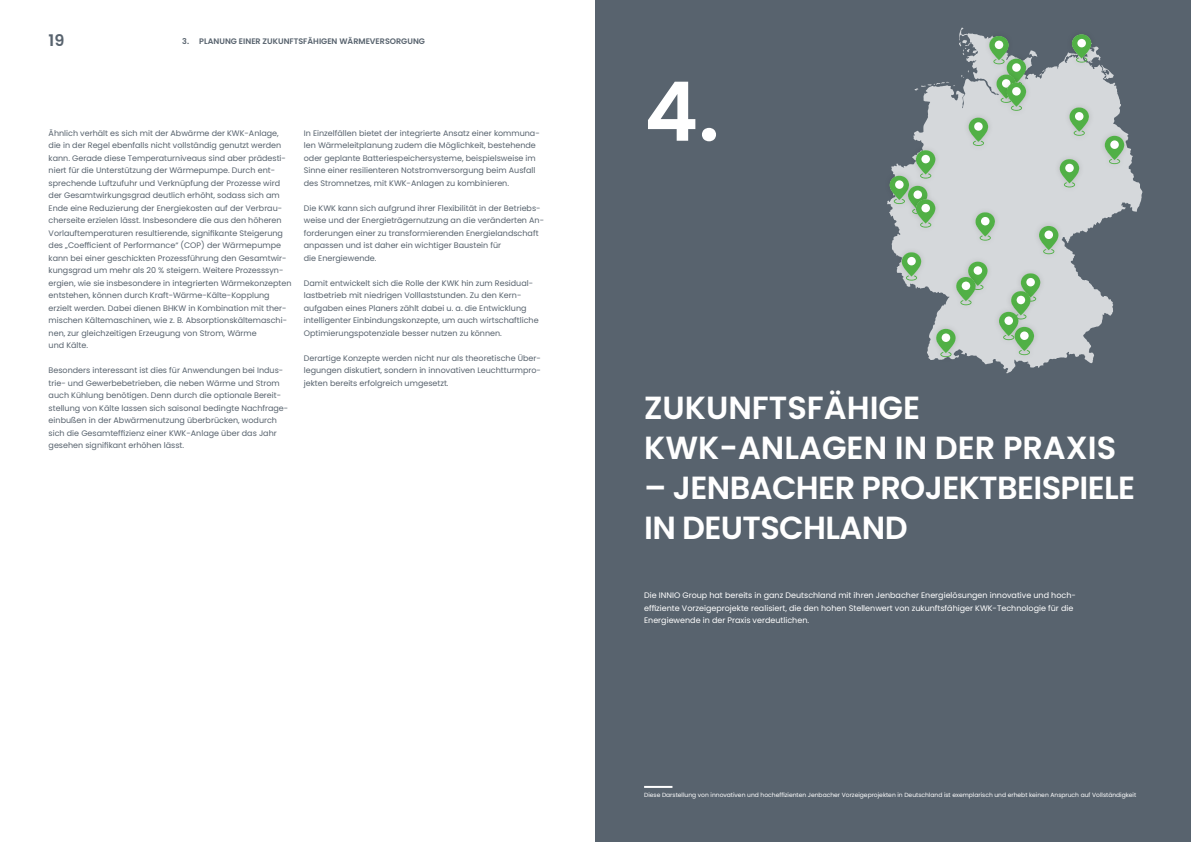
<style>
.page{position:relative;width:1191px;height:842px;background:#fff}
.page>*{position:absolute;margin:0;border:0;box-sizing:border-box;transform-origin:0 0}
.t1{font:600 82px "Poppins";color:#fff}
.t2{font:600 32px/40px "Poppins";letter-spacing:-.02em;color:#fff}
.t3{font:600 32px/40px "Poppins";color:#fff}
.t4{font:600 16px "Poppins";color:#58636e}
.t5{font:8px/12.5px "Poppins";color:#58636e}
.t6{font:8px/12.5px "Poppins";color:#fff}
.t7{font:600 8px "Poppins";color:#58636e}
.t8{font:6px "Poppins";color:#fff}
</style>
<div class="page">
<div style="left:595px;top:0;width:596px;height:842px;background:#58636e"></div>
<svg style="left:891px;top:27px;width:251px;height:346px;fill:#d5d8db"></svg>
<svg style="left:914px;top:82px;width:41px;height:9px"></svg>
<svg style="left:961px;top:70px;width:7px;height:8px"></svg>
<svg style="left:959px;top:40px;width:10px;height:15px"></svg>
<div style="left:983px;top:30px;width:31px;height:40px;background:#1c1c1b;opacity:.15"></div>
<div style="left:1066px;top:28px;width:31px;height:40px;background:#1c1c1b;opacity:.15"></div>
<svg style="left:1071px;top:34px;width:43px;height:45px"></svg>
<div style="left:1001px;top:77px;width:31px;height:40px;background:#d5d8db"></div>
<svg style="left:989px;top:36px;width:56px;height:75px"></svg>
<div style="left:963px;top:112px;width:31px;height:40px;background:#d4d7da"></div>
<svg style="left:968px;top:118px;width:20px;height:28px"></svg>
<div style="left:1063px;top:102px;width:31px;height:40px;background:#d4d7da"></div>
<svg style="left:1069px;top:107px;width:20px;height:29px"></svg>
<div style="left:1099px;top:130px;width:31px;height:40px;background:#1c1c1b;opacity:.15"></div>
<svg style="left:1104px;top:136px;width:20px;height:28px"></svg>
<div style="left:910px;top:144px;width:31px;height:40px;background:#1c1c1b;opacity:.15"></div>
<div style="left:1054px;top:153px;width:31px;height:40px;background:#d4d7da"></div>
<svg style="left:1059px;top:159px;width:20px;height:28px"></svg>
<div style="left:910px;top:193px;width:31px;height:40px;background:#d5d8db"></div>
<svg style="left:889px;top:150px;width:46px;height:78px"></svg>
<div style="left:969px;top:206px;width:31px;height:40px;background:#d5d8db"></div>
<svg style="left:975px;top:212px;width:20px;height:29px"></svg>
<div style="left:1033px;top:220px;width:31px;height:40px;background:#d4d7da"></div>
<svg style="left:1039px;top:226px;width:19px;height:28px"></svg>
<div style="left:896px;top:246px;width:31px;height:40px;background:#1c1c1b;opacity:.15"></div>
<svg style="left:901px;top:252px;width:20px;height:29px"></svg>
<div style="left:962px;top:256px;width:31px;height:40px;background:#d4d7da"></div>
<div style="left:1015px;top:267px;width:31px;height:40px;background:#d5d8db"></div>
<div style="left:950px;top:271px;width:31px;height:40px;background:#d5d8db"></div>
<svg style="left:956px;top:262px;width:31px;height:43px"></svg>
<div style="left:993px;top:306px;width:31px;height:40px;background:#d5d8db"></div>
<div style="left:1009px;top:321px;width:30px;height:40px;background:#d5d8db"></div>
<svg style="left:999px;top:273px;width:41px;height:82px"></svg>
<div style="left:930px;top:323px;width:31px;height:40px;background:#1c1c1b;opacity:.15"></div>
<svg style="left:936px;top:329px;width:19px;height:28px"></svg>
<hr style="left:644px;top:786px;width:28px;height:2px;background:#fff">
<h3 class="t4" style="left:49px;top:32px;width:17px">19</h3>
<p class="t7" style="left:182px;top:37px;width:244px">3. PLANUNG EINER ZUKUNFTSFÄHIGEN WÄRMEVERSORGUNG</p>
<p class="t5" style="left:49px;top:127px;width:244px">Ähnlich verhält es sich mit der Abwärme der KWK-Anlage, die in der Regel ebenfalls nicht vollständig genutzt werden kann. Gerade diese Temperaturniveaus sind aber prädesti&shy;niert für die Unterstützung der Wärmepumpe. Durch ent&shy;sprechende Luftzufuhr und Verknüpfung der Prozesse wird der Gesamtwirkungsgrad deutlich erhöht, sodass sich am Ende eine Reduzierung der Energiekosten auf der Verbrau&shy;cherseite erzielen lässt. Insbesondere die aus den höheren Vorlauftemperaturen resultierende, signifikante Steigerung des „Coefficient of Performance“ (COP) der Wärmepumpe kann bei einer geschickten Prozessführung den Gesamtwir&shy;kungsgrad um mehr als 20 % steigern. Weitere Prozesssyn&shy;ergien, wie sie insbesondere in integrierten Wärmekonzepten entstehen, können durch Kraft-Wärme-Kälte-Kopplung erzielt werden. Dabei dienen BHKW in Kombination mit ther&shy;mischen Kältemaschinen, wie z. B. Absorptionskältemaschi&shy;nen, zur gleichzeitigen Erzeugung von Strom, Wärme<br>und Kälte.</p>
<p class="t5" style="left:49px;top:364px;width:241px">Besonders interessant ist dies für Anwendungen bei Indus&shy;trie- und Gewerbebetrieben, die neben Wärme und Strom auch Kühlung benötigen. Denn durch die optionale Bereit&shy;stellung von Kälte lassen sich saisonal bedingte Nachfrage&shy;einbußen in der Abwärmenutzung überbrücken, wodurch sich die Gesamteffizienz einer KWK-Anlage über das Jahr gesehen signifikant erhöhen lässt.</p>
<p class="t5" style="left:304px;top:127px;width:237px">In Einzelfällen bietet der integrierte Ansatz einer kommuna&shy;len Wärmeleitplanung zudem die Möglichkeit, bestehende oder geplante Batteriespeichersysteme, beispielsweise im Sinne einer resilienteren Notstromversorgung beim Ausfall des Stromnetzes, mit KWK-Anlagen zu kombinieren.</p>
<p class="t5" style="left:304px;top:202px;width:242px">Die KWK kann sich aufgrund ihrer Flexibilität in der Betriebs&shy;weise und der Energieträgernutzung an die veränderten An&shy;forderungen einer zu transformierenden Energielandschaft anpassen und ist daher ein wichtiger Baustein für<br>die Energiewende.</p>
<p class="t5" style="left:304px;top:277px;width:236px">Damit entwickelt sich die Rolle der KWK hin zum Residual&shy;lastbetrieb mit niedrigen Volllaststunden. Zu den Kern&shy;aufgaben eines Planers zählt dabei u. a. die Entwicklung intelligenter Einbindungskonzepte, um auch wirtschaftliche Optimierungspotenziale besser nutzen zu können.</p>
<p class="t5" style="left:304px;top:352px;width:239px;text-align:justify">Derartige Konzepte werden nicht nur als theoretische Über&shy;legungen diskutiert, sondern in innovativen Leuchtturmpro&shy;jekten bereits erfolgreich umgesetzt.</p>
<h1 class="t1" style="left:644px;top:64px;width:77px">4.</h1>
<h2 class="t3" style="left:644px;top:388px;width:473px">ZUKUNFTSFÄHIGE<br>KWK-ANLAGEN IN DER PRAXIS</h2>
<h2 class="t2" style="left:644px;top:468px;width:492px">– JENBACHER PROJEKTBEISPIELE<br>IN DEUTSCHLAND</h2>
<p class="t6" style="left:644px;top:589px;width:433px">Die INNIO Group hat bereits in ganz Deutschland mit ihren Jenbacher Energielösungen innovative und hoch&shy;effiziente Vorzeigeprojekte realisiert, die den hohen Stellenwert von zukunftsfähiger KWK-Technologie für die<br>Energiewende in der Praxis verdeutlichen.</p>
<p class="t8" style="left:644px;top:792px;width:494px">Diese Darstellung von innovativen und hocheffizienten Jenbacher Vorzeigeprojekten in Deutschland ist exemplarisch und erhebt keinen Anspruch auf Vollständigkeit</p>
</div>
